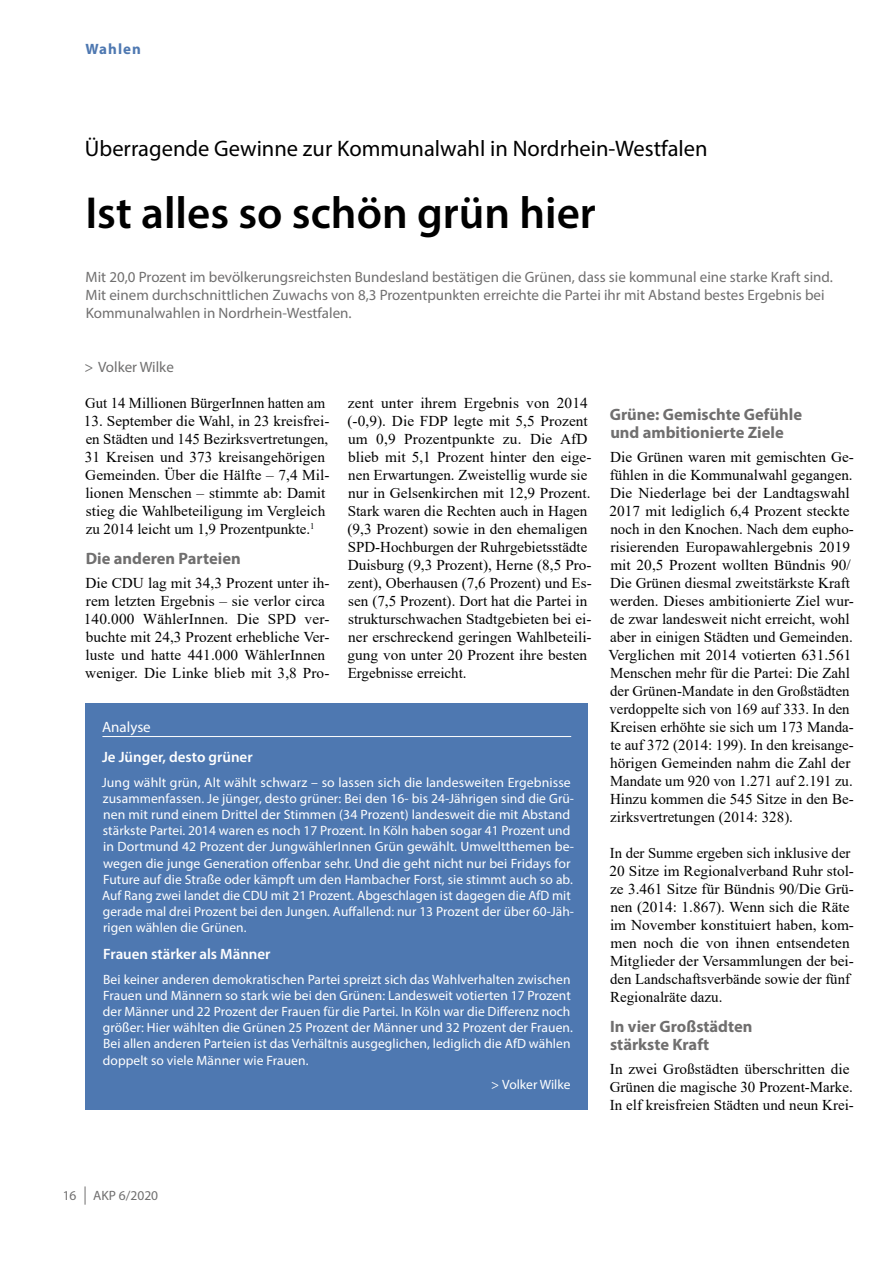
<style>
.page{position:relative;width:893px;height:1263px;background:#fff}
.page>*{position:absolute;margin:0;border:0;box-sizing:border-box;transform-origin:0 0}
.t1{font:600 45px "Myriad Pro";color:#000}
.t2{font:22.5px "Myriad Pro";color:#000}
.t3{font:700 16.5px/18px "Myriad Pro";color:#706f6f}
.t4{font:15px/18px "Times New Roman";color:#000}
.t5{font:15px/18px "Myriad Pro";color:#706f6f}
.t6{font:600 15px "Myriad Pro";color:#fff}
.t7{font:15px "Myriad Pro";color:#fff}
.t8{font:700 15px "Myriad Pro";letter-spacing:.07em;color:#4e78b1}
.t9{font:13.5px/16.2px "Myriad Pro";letter-spacing:.005em;color:#fff}
.t10{font:13.5px "Myriad Pro";color:#706f6f}
</style>
<div class="page">
<svg style="left:85px;top:1186px;width:1px;height:19px"></svg>
<div style="left:85px;top:704px;width:503px;height:406px;background:#4e78b1"></div>
<hr style="left:102px;top:736px;width:469px;height:1px;background:#fff">
<p class="t8" style="left:86px;top:39px;width:57px">Wahlen</p>
<h2 class="t2" style="left:85px;top:134px;width:624px">Überragende Gewinne zur Kommunalwahl in Nordrhein-Westfalen</h2>
<h1 class="t1" style="left:85px;top:184px;width:512px">Ist alles so schön grün hier</h1>
<p class="t5" style="left:86px;top:267px;width:749px">Mit 20,0 Prozent im bevölkerungsreichsten Bundesland bestätigen die Grünen, dass sie kommunal eine starke Kraft sind.<br>Mit einem durchschnittlichen Zuwachs von 8,3 Prozentpunkten erreichte die Partei ihr mit Abstand bestes Ergebnis bei<br>Kommunalwahlen in Nordrhein-Westfalen.</p>
<p class="t5" style="left:85px;top:357px;width:91px">&gt; Volker Wilke</p>
<p class="t4" style="left:85px;top:393px;width:241px">Gut 14 Millionen BürgerInnen hatten am</p>
<p class="t4" style="left:84px;top:411px;width:247px">13. September die Wahl, in 23 kreisfrei&shy;en Städten und 145 Bezirksvertretungen, 31 Kreisen und 373 kreisangehörigen Gemeinden. Über die Hälfte – 7,4 Mil&shy;lionen Menschen – stimmte ab: Damit stieg die Wahlbeteiligung im Vergleich zu 2014 leicht um 1,9 Prozentpunkte.<sup>1</sup></p>
<p class="t3" style="left:86px;top:548px;width:157px">Die anderen Parteien</p>
<p class="t4" style="left:84px;top:573px;width:247px">Die CDU lag mit 34,3 Prozent unter ih&shy;rem letzten Ergebnis – sie verlor circa 140.000 WählerInnen. Die SPD ver&shy;buchte mit 24,3 Prozent erhebliche Ver&shy;luste und hatte 441.000 WählerInnen weniger. Die Linke blieb mit 3,8 Pro-</p>
<p class="t4" style="left:347px;top:393px;width:246px">zent unter ihrem Ergebnis von 2014 (-0,9). Die FDP legte mit 5,5 Prozent um 0,9 Prozentpunkte zu. Die AfD blieb mit 5,1 Prozent hinter den eige&shy;nen Erwartungen. Zweistellig wurde sie nur in Gelsenkirchen mit 12,9 Prozent.<br>Stark waren die Rechten auch in Hagen (9,3 Prozent) sowie in den ehemaligen SPD-Hochburgen der Ruhrgebietsstädte Duisburg (9,3 Prozent), Herne (8,5 Pro&shy;zent), Oberhausen (7,6 Prozent) und Es&shy;sen (7,5 Prozent). Dort hat die Partei in strukturschwachen Stadtgebieten bei ei&shy;ner erschreckend geringen Wahlbeteili&shy;gung von unter 20 Prozent ihre besten Ergebnisse erreicht.</p>
<p class="t3" style="left:610px;top:405px;width:194px">Grüne: Gemischte Gefühle und ambitionierte Ziele</p>
<p class="t4" style="left:608px;top:447px;width:247px">Die Grünen waren mit gemischten Ge&shy;fühlen in die Kommunalwahl gegangen.<br>Die Niederlage bei der Landtagswahl 2017 mit lediglich 6,4 Prozent steckte noch in den Knochen. Nach dem eupho&shy;risierenden Europawahlergebnis 2019 mit 20,5 Prozent wollten Bündnis 90/ Die Grünen diesmal zweitstärkste Kraft werden. Dieses ambitionierte Ziel wur&shy;de zwar landesweit nicht erreicht, wohl aber in einigen Städten und Gemeinden.<br>Verglichen mit 2014 votierten 631.561<br>Menschen mehr für die Partei: Die Zahl der Grünen-Mandate in den Großstädten verdoppelte sich von 169 auf 333. In den Kreisen erhöhte sie sich um 173 Manda&shy;te auf 372 (2014: 199). In den kreisange&shy;hörigen Gemeinden nahm die Zahl der Mandate um 920 von 1.271 auf 2.191 zu.<br>Hinzu kommen die 545 Sitze in den Be&shy;zirksvertretungen (2014: 328).</p>
<p class="t4" style="left:609px;top:843px;width:246px">In der Summe ergeben sich inklusive der 20 Sitze im Regionalverband Ruhr stol&shy;ze 3.461 Sitze für Bündnis 90/Die Grü&shy;nen (2014: 1.867). Wenn sich die Räte im November konstituiert haben, kom&shy;men noch die von ihnen entsendeten Mitglieder der Versammlungen der bei&shy;den Landschaftsverbände sowie der fünf Regionalräte dazu.</p>
<p class="t3" style="left:610px;top:1016px;width:144px">In vier Großstädten stärkste Kraft</p>
<p class="t4" style="left:610px;top:1059px;width:246px">In zwei Großstädten überschritten die<br>Grünen die magische 30 Prozent-Marke.<br>In elf kreisfreien Städten und neun Krei-</p>
<p class="t7" style="left:102px;top:718px;width:50px">Analyse</p>
<p class="t6" style="left:102px;top:747px;width:152px">Je Jünger, desto grüner</p>
<p class="t9" style="left:102px;top:774px;width:474px">Jung wählt grün, Alt wählt schwarz – so lassen sich die landesweiten Ergebnisse zusammenfassen. Je jünger, desto grüner: Bei den 16- bis 24-Jährigen sind die Grü&shy;nen mit rund einem Drittel der Stimmen (34 Prozent) landesweit die mit Abstand stärkste Partei. 2014 waren es noch 17 Prozent. In Köln haben sogar 41 Prozent und in Dortmund 42 Prozent der JungwählerInnen Grün gewählt. Umweltthemen be&shy;wegen die junge Generation offenbar sehr. Und die geht nicht nur bei Fridays for Future auf die Straße oder kämpft um den Hambacher Forst, sie stimmt auch so ab.<br>Auf Rang zwei landet die CDU mit 21 Prozent. Abgeschlagen ist dagegen die AfD mit gerade mal drei Prozent bei den Jungen. Auffallend: nur 13 Prozent der über 60-Jäh&shy;rigen wählen die Grünen.</p>
<p class="t6" style="left:103px;top:944px;width:169px">Frauen stärker als Männer</p>
<p class="t9" style="left:103px;top:971px;width:471px">Bei keiner anderen demokratischen Partei spreizt sich das Wahlverhalten zwischen Frauen und Männern so stark wie bei den Grünen: Landesweit votierten 17 Prozent der Männer und 22 Prozent der Frauen für die Partei. In Köln war die Differenz noch größer: Hier wählten die Grünen 25 Prozent der Männer und 32 Prozent der Frauen.<br>Bei allen anderen Parteien ist das Verhältnis ausgeglichen, lediglich die AfD wählen doppelt so viele Männer wie Frauen.</p>
<p class="t9" style="left:491px;top:1076px;width:81px">&gt; Volker Wilke</p>
<p class="t10" style="left:63px;top:1187px;width:97px">16 AKP 6/2020</p>
</div>
